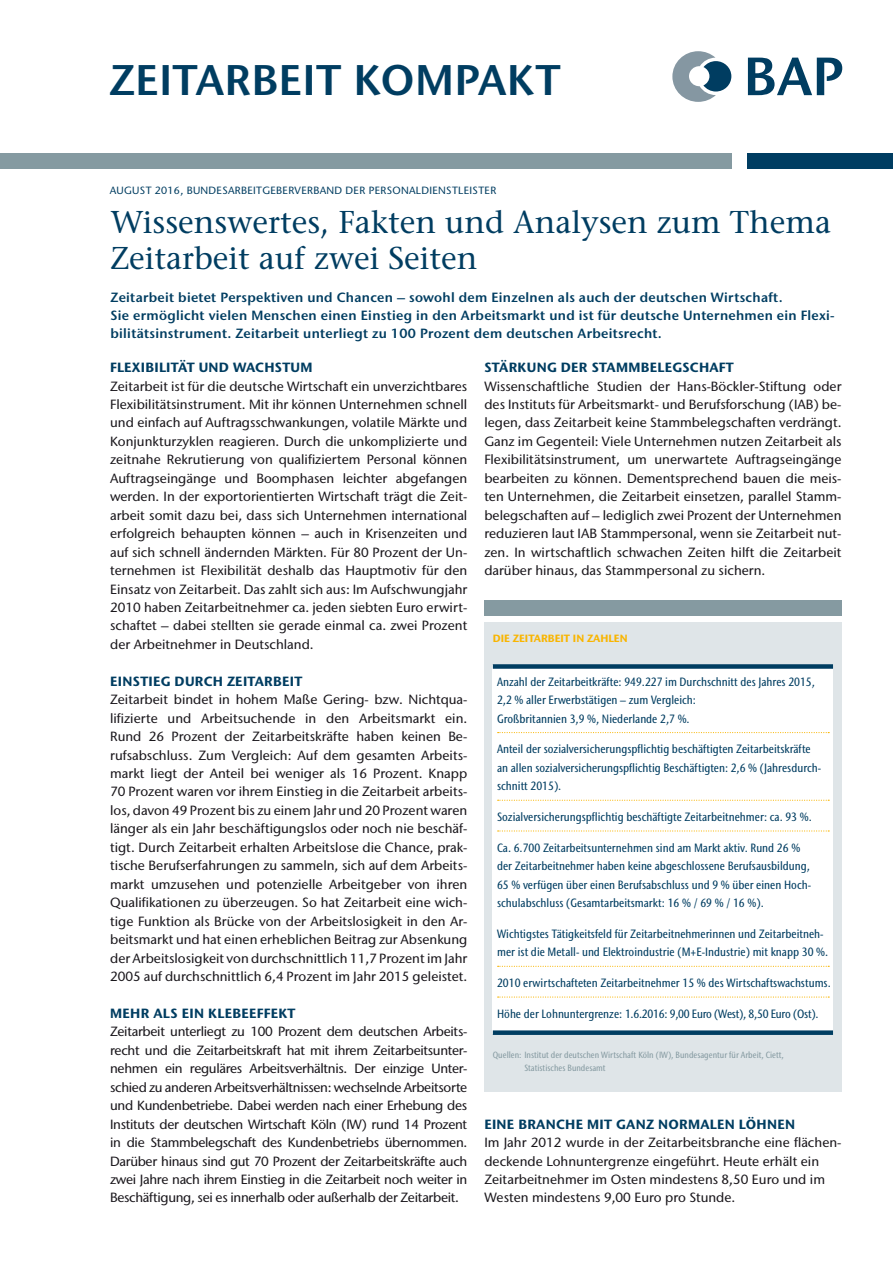
<style>
.page{position:relative;width:893px;height:1263px;background:#fff}
.page>*{position:absolute;margin:0;border:0;box-sizing:border-box;transform-origin:0 0}
.t1{font:600 42.75px "Stone Sans IIITC Std";letter-spacing:.02em;color:#003d61}
.t2{font:31.5px/36px "Stone Serif";color:#003d61}
.t3{font:500 13.35px/18.5px "Stone Sans IIITC Std";color:#1a171c;text-align:justify}
.t4{font:600 13.35px/18px "Stone Sans IIITC Std";letter-spacing:.02em;color:#003d61}
.t5{font:700 13.35px "Stone Sans IIITC Std";letter-spacing:.02em;color:#003d61}
.t6{font:500 condensed 12px/18.5px "Stone Sans IIITC Std";color:#003d61}
.t7{font:500 10.5px "Stone Sans IIITC Std";letter-spacing:.03em;color:#003d61}
.t8{font:700 10.5px "Stone Sans IIITC Std";color:#f9b500}
.t9{font:500 condensed 9px/13.5px "Stone Sans IIITC Std";color:#859aa1}
</style>
<div class="page">
<div style="left:0;top:153px;width:731px;height:16px;background:#859aa1"></div>
<div style="left:748px;top:153px;width:145px;height:16px;background:#003d61"></div>
<svg style="left:748px;top:58px;width:94px;height:37px"></svg>
<svg style="left:672px;top:51px;width:59px;height:51px"></svg>
<div style="left:484px;top:622px;width:357px;height:470px;background:#dfe5e8"></div>
<div style="left:485px;top:600px;width:357px;height:16px;background:#859aa1"></div>
<div style="left:493px;top:665px;width:340px;height:369px;background:#fff"></div>
<div style="left:493px;top:664px;width:340px;height:5px;background:#003d61"></div>
<svg style="left:498px;top:732px;width:331px;height:1px"></svg>
<svg style="left:498px;top:800px;width:331px;height:1px"></svg>
<svg style="left:498px;top:830px;width:331px;height:1px"></svg>
<svg style="left:498px;top:966px;width:331px;height:1px"></svg>
<svg style="left:498px;top:996px;width:331px;height:2px"></svg>
<div style="left:493px;top:1030px;width:340px;height:5px;background:#003d61"></div>
<h1 class="t1" style="left:109px;top:53px;width:452px">ZEITARBEIT KOMPAKT</h1>
<p class="t7" style="left:110px;top:183px;width:85px">AUGUST 2016, bundesarbeitgeberverband</p>
<p class="t7" style="left:346px;top:183px;width:8px">der</p>
<p class="t7" style="left:369px;top:183px;width:8px">personaldienstleister</p>
<h2 class="t2" style="left:111px;top:203px;width:722px">Wissenswertes, Fakten und Analysen zum Thema<br>Zeitarbeit auf zwei Seiten</h2>
<p class="t4" style="left:111px;top:288px;width:726px">Zeitarbeit bietet Perspektiven und Chancen – sowohl dem Einzelnen als auch der deutschen Wirtschaft.<br>Sie ermöglicht vielen Menschen einen Einstieg in den Arbeitsmarkt und ist für deutsche Unternehmen ein Flexi&shy;bilitätsinstrument. Zeitarbeit unterliegt zu 100 Prozent dem deutschen Arbeitsrecht.</p>
<p class="t5" style="left:110px;top:359px;width:204px">FLEXIBILITÄT UND WACHSTUM</p>
<p class="t3" style="left:110px;top:377px;width:359px">Zeitarbeit ist für die deutsche Wirtschaft ein unverzichtbares Flexibilitätsinstrument. Mit ihr können Unternehmen schnell und einfach auf Auftragsschwankungen, volatile Märkte und Konjunkturzyklen reagieren. Durch die unkomplizierte und zeitnahe Rekrutierung von qualifiziertem Personal können Auftragseingänge und Boomphasen leichter abgefangen werden. In der exportorientierten Wirtschaft trägt die Zeit&shy;arbeit somit dazu bei, dass sich Unternehmen international erfolgreich behaupten können – auch in Krisenzeiten und auf sich schnell ändernden Märkten. Für 80 Prozent der Un&shy;ternehmen ist Flexibilität deshalb das Hauptmotiv für den Einsatz von Zeitarbeit. Das zahlt sich aus: Im Aufschwungjahr 2010 haben Zeitarbeitnehmer ca. jeden siebten Euro erwirt&shy;schaftet – dabei stellten sie gerade einmal ca. zwei Prozent der Arbeitnehmer in Deutschland.</p>
<p class="t5" style="left:110px;top:672px;width:194px">EINSTIEG DURCH ZEITARBEIT</p>
<p class="t3" style="left:110px;top:690px;width:359px">Zeitarbeit bindet in hohem Maße Gering- bzw. Nichtqua&shy;lifizierte und Arbeitsuchende in den Arbeitsmarkt ein.<br>Rund 26 Prozent der Zeitarbeitskräfte haben keinen Be&shy;rufsabschluss. Zum Vergleich: Auf dem gesamten Arbeits&shy;markt liegt der Anteil bei weniger als 16 Prozent. Knapp 70 Prozent waren vor ihrem Einstieg in die Zeitarbeit arbeits&shy;los, davon 49 Prozent bis zu einem Jahr und 20 Prozent waren länger als ein Jahr beschäftigungslos oder noch nie beschäf&shy;tigt. Durch Zeitarbeit erhalten Arbeitslose die Chance, prak&shy;tische Berufserfahrungen zu sammeln, sich auf dem Arbeits&shy;markt umzusehen und potenzielle Arbeitgeber von ihren Qualifikationen zu überzeugen. So hat Zeitarbeit eine wich&shy;tige Funktion als Brücke von der Arbeitslosigkeit in den Ar&shy;beitsmarkt und hat einen erheblichen Beitrag zur Absenkung der Arbeitslosigkeit von durchschnittlich 11,7 Prozent im Jahr 2005 auf durchschnittlich 6,4 Prozent im Jahr 2015 geleistet.</p>
<p class="t5" style="left:110px;top:1005px;width:187px">MEHR ALS EIN KLEBEEFFEKT</p>
<p class="t3" style="left:110px;top:1022px;width:359px">Zeitarbeit unterliegt zu 100 Prozent dem deutschen Arbeits&shy;recht und die Zeitarbeitskraft hat mit ihrem Zeitarbeitsunter&shy;nehmen ein reguläres Arbeitsverhältnis. Der einzige Unter&shy;schied zu anderen Arbeitsverhältnissen: wechselnde Arbeitsorte und Kundenbetriebe. Dabei werden nach einer Erhebung des Instituts der deutschen Wirtschaft Köln (IW) rund 14 Prozent in die Stammbelegschaft des Kundenbetriebs übernommen.<br>Darüber hinaus sind gut 70 Prozent der Zeitarbeitskräfte auch zwei Jahre nach ihrem Einstieg in die Zeitarbeit noch weiter in Beschäftigung, sei es innerhalb oder außerhalb der Zeitarbeit.</p>
<p class="t5" style="left:484px;top:359px;width:251px">STÄRKUNG DER STAMMBELEGSCHAFT</p>
<p class="t3" style="left:484px;top:377px;width:359px">Wissenschaftliche Studien der Hans-Böckler-Stiftung oder des Instituts für Arbeitsmarkt- und Berufsforschung (IAB) be&shy;legen, dass Zeitarbeit keine Stammbelegschaften verdrängt.<br>Ganz im Gegenteil: Viele Unternehmen nutzen Zeitarbeit als Flexibilitätsinstrument, um unerwartete Auftragseingänge bearbeiten zu können. Dementsprechend bauen die meis&shy;ten Unternehmen, die Zeitarbeit einsetzen, parallel Stamm&shy;belegschaften auf – lediglich zwei Prozent der Unternehmen reduzieren laut IAB Stammpersonal, wenn sie Zeitarbeit nut&shy;zen. In wirtschaftlich schwachen Zeiten hilft die Zeitarbeit darüber hinaus, das Stammpersonal zu sichern.</p>
<p class="t8" style="left:493px;top:631px;width:33px">DIE ZEITARBEIT</p>
<p class="t8" style="left:573px;top:631px;width:29px">IN ZAHLEN</p>
<p class="t6" style="left:497px;top:672px;width:319px">Anzahl der Zeitarbeitkräfte: 949.227 im Durchschnitt des Jahres 2015,<br>2,2 % aller Erwerbstätigen – zum Vergleich:<br>Großbritannien 3,9 %, Niederlande 2,7 %.</p>
<p class="t6" style="left:497px;top:740px;width:326px">Anteil der sozialversicherungspflichtig beschäftigten Zeitarbeitskräfte an allen sozialversicherungspflichtig Beschäftigten: 2,6 % (Jahresdurch&shy;schnitt 2015).</p>
<p class="t6" style="left:497px;top:808px;width:316px">Sozialversicherungspflichtig beschäftigte Zeitarbeitnehmer: ca. 93 %.</p>
<p class="t6" style="left:497px;top:838px;width:315px">Ca. 6.700 Zeitarbeitsunternehmen sind am Markt aktiv. Rund 26 % der Zeitarbeitnehmer haben keine abgeschlossene Berufsausbildung, 65 % verfügen über einen Berufsabschluss und 9 % über einen Hoch&shy;schulabschluss (Gesamtarbeitsmarkt: 16 % / 69 % / 16 %).</p>
<p class="t6" style="left:497px;top:924px;width:333px">Wichtigstes Tätigkeitsfeld für Zeitarbeitnehmerinnen und Zeitarbeitneh&shy;mer ist die Metall- und Elektroindustrie (M+E-Industrie) mit knapp 30 %.</p>
<p class="t6" style="left:497px;top:974px;width:335px">2010 erwirtschafteten Zeitarbeitnehmer 15 % des Wirtschaftswachstums.</p>
<p class="t6" style="left:497px;top:1004px;width:323px">Höhe der Lohnuntergrenze: 1.6.2016: 9,00 Euro (West), 8,50 Euro (Ost).</p>
<p class="t9" style="left:524px;top:1048px;width:261px;text-indent:-32px">Quellen: Institut der deutschen Wirtschaft Köln (IW), Bundesagentur für Arbeit, Ciett,<br>Statistisches Bundesamt</p>
<p class="t5" style="left:484px;top:1115px;width:312px">EINE BRANCHE MIT GANZ NORMALEN LÖHNEN</p>
<p class="t3" style="left:484px;top:1133px;width:359px;text-align:left">Im Jahr 2012 wurde in der Zeitarbeitsbranche eine flächen&shy;deckende Lohnuntergrenze eingeführt. Heute erhält ein Zeitarbeitnehmer im Osten mindestens 8,50 Euro und im Westen mindestens 9,00 Euro pro Stunde.</p>
</div>
